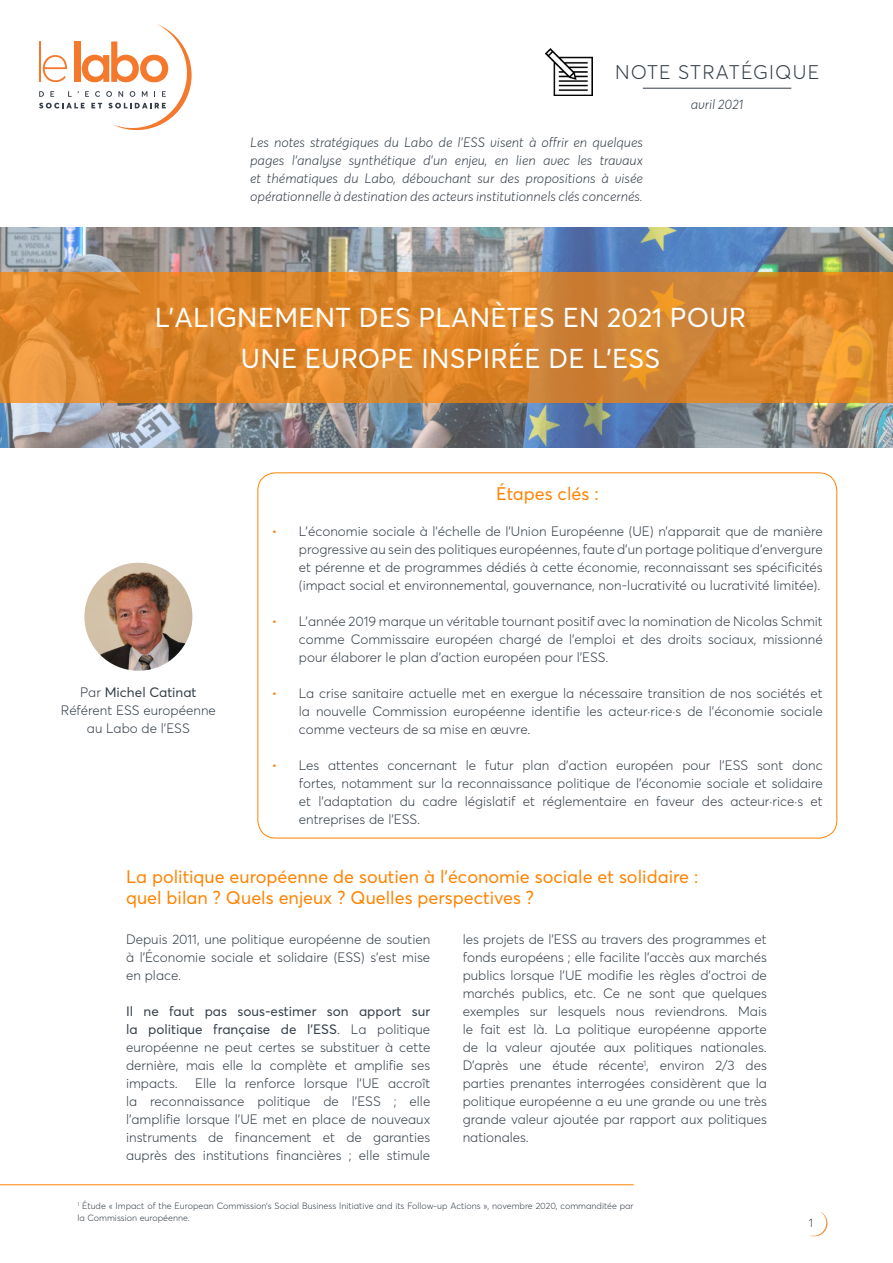
<style>
.page{position:relative;width:893px;height:1263px;background:#fff}
.page>*{position:absolute;margin:0;border:0;box-sizing:border-box;transform-origin:0 0}
.t1{font:27px/40.5px "Averta Std";letter-spacing:.01em;color:#fff}
.t2{font:300 19.5px "Averta Std";letter-spacing:.06em;color:#333e48}
.t3{font:18px/21px "Averta Std";color:#ff8300}
.t4{font:300 13.5px/18px "Averta Std";color:#333e48;text-align:justify}
.t5{font:italic 300 13.5px/18px "Averta Std";color:#333e48;text-align:justify}
.t6{font:300 12px "Averta Std";color:#333e48}
.t7{font:300 9px/12px "Averta Std";color:#333e48}
.s1{font-weight:400}
.s2{color:#ff8300}
</style>
<div class="page">
<svg style="left:809px;top:1211px;width:19px;height:26px"></svg>
<svg style="left:39px;top:24px;width:153px;height:106px"></svg>
<img style="left:546px;top:49px;width:47px;height:47px">
<img style="left:0;top:227px;width:893px;height:221px">
<svg style="left:0;top:272px;width:893px;height:130px;background:#da862d"></svg>
<hr style="left:643px;top:88px;width:148px;height:1px;background:#333e48">
<img style="left:84px;top:563px;width:108px;height:108px;border-radius:54px">
<hr style="left:0;top:1184px;width:634px;height:1px;background:#ff8300">
<h2 class="t2" style="left:615px;top:60px;width:206px">note stratégique</h2>
<p class="t5" style="left:250px;top:134px;width:394px">Les notes stratégiques du Labo de l’ESS visent à offrir en quelques pages l’analyse synthétique d’un enjeu, en lien avec les travaux et thématiques du Labo, débouchant sur des propositions à visée opérationnelle à destination des acteurs institutionnels clés concernés.</p>
<p class="t5" style="left:691px;top:95px;width:54px">avril 2021</p>
<h1 class="t1" style="left:241px;top:297px;width:507px;text-indent:-86px">L’alignement des planètes en 2021 pour une Europe inspirée de l’ESS</h1>
<p class="t4" style="left:61px;top:683px;width:137px;text-indent:19px">Par <span class="s1">M ichel Catinat<br></span>Référent ESS</p>
<p class="t4" style="left:87px;top:701px;width:130px;text-indent:57px">européenne au Labo de l’ESS</p>
<h3 class="t3" style="left:496px;top:483px;width:104px">Étapes clés :</h3>
<p class="t4" style="left:299px;top:522px;width:525px;text-indent:-27px"><span class="s2">•</span> L’économie sociale à l’échelle de l’U nion Européenne (UE) n’apparait que de manière progressive au sein des politiques européennes, faute d’un portage politique d’envergure et pérenne et de programmes dédiés à cette économie, reconnaissant ses spécificités (impact social et environnemental, gouvernance, non-lucrativité ou lucrativité limitée).</p>
<p class="t4" style="left:299px;top:612px;width:525px;text-indent:-27px"><span class="s2">•</span> L’année 2019 marque un véritable tournant positif avec la nomination de N icolas Schmit comme Commissaire européen chargé de l’emploi et des droits sociaux, missionné pour élaborer le plan d’action européen pour l’ESS.</p>
<p class="t4" style="left:299px;top:684px;width:525px;text-indent:-27px"><span class="s2">•</span> La crise sanitaire actuelle met en exergue la nécessaire transition de nos sociétés et la nouvelle Commission européenne identifie les acteur·rice·s de l’économie sociale comme vecteurs de sa mise en œuvre.</p>
<p class="t4" style="left:272px;top:756px;width:462px"><span class="s2">•</span> Les attentes concernant le futur plan d’action européen pour l’ESS</p>
<p class="t4" style="left:299px;top:756px;width:525px;text-indent:458px">sont donc fortes, notamment sur la reconnaissance politique de l’économie sociale et solidaire et l’adaptation du cadre législatif et réglementaire en faveur des acteur·rice·s et entreprises de l’ESS.</p>
<h3 class="t3" style="left:126px;top:866px;width:574px">La politique européenne de soutien à l’économie sociale et solidaire : quel bilan ? Quels enjeux ? Quelles perspectives ?</h3>
<p class="t4" style="left:126px;top:930px;width:306px">Depuis 2011, une politique européenne de soutien à l’Économie sociale et solidaire (ESS) s’est mise en place.</p>
<p class="t4" style="left:126px;top:1002px;width:306px"><span class="s1">I l ne faut pas sous-estimer son apport sur la politique française de l’ESS</span>. La politique européenne ne peut certes se substituer à cette dernière, mais elle la complète et amplifie ses impacts.</p>
<p class="t4" style="left:463px;top:930px;width:306px;text-indent:119px">au travers des programmes et fonds européens ; elle facilite l’accès aux marchés publics lorsque l’UE modifie les règles d’octroi de marchés publics, etc. Ce ne sont que quelques exemples sur lesquels nous reviendrons. Mais le fait est là. La politique européenne apporte de la valeur ajoutée aux politiques nationales.<br>D’après une étude récente<sup>1</sup>, environ 2/3 des parties prenantes interrogées considèrent que la politique européenne a eu une grande ou une très grande valeur ajoutée par rapport aux politiques nationales.</p>
<p class="t4" style="left:463px;top:930px;width:100px">les projets de l’ESS</p>
<p class="t4" style="left:195px;top:1074px;width:176px">Elle la renforce lorsque l’UE</p>
<p class="t4" style="left:388px;top:1074px;width:44px">accroît</p>
<p class="t4" style="left:126px;top:1092px;width:240px">la reconnaissance politique de l’ESS</p>
<p class="t4" style="left:126px;top:1092px;width:306px;text-indent:268px">; elle l’amplifie lorsque l’UE met en place de nouveaux instruments de financement et de garanties auprès des institutions financières ; elle stimule</p>
<p class="t7" style="left:77px;top:1200px;width:558px"><sup>1</sup> Étude « I mpact of the European Commission’s Social Business I nitiative and its Follow-up Actions », novembre 2020, commanditée par la Commission européenne.</p>
<p class="t6" style="left:809px;top:1215px;width:6px">1</p>
</div>
